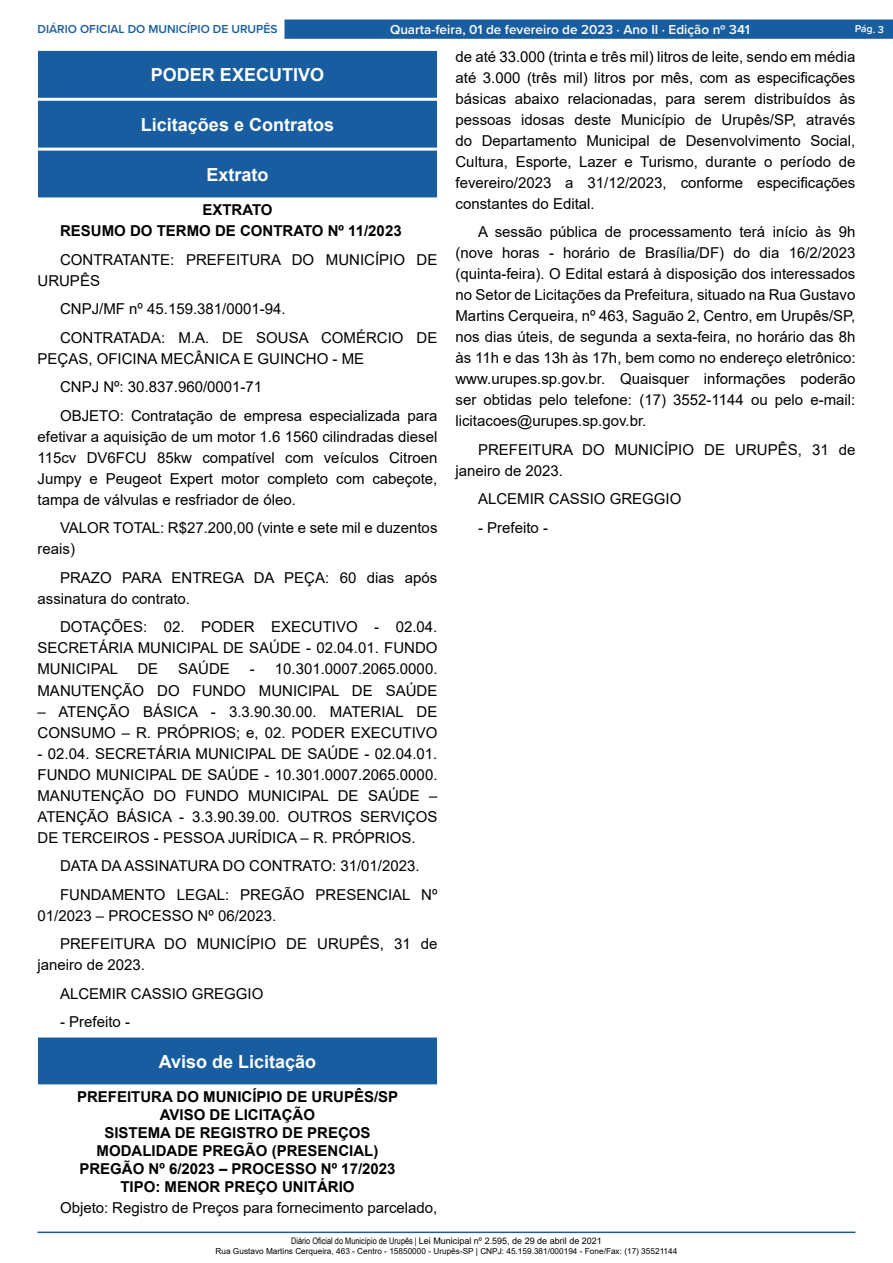
<style>
.page{position:relative;width:893px;height:1263px;background:#fff}
.page>*{position:absolute;margin:0;border:0;box-sizing:border-box;transform-origin:0 0}
.t1{font:700 18px "Arial";color:#fff}
._2_-_Corpo{font:15px/21px "Arial";color:#000}
._1_-_Cabeçalho{font:700 15px "Arial";color:#000}
._6_-_Corpo_Negrito{font:700 15px "Arial";color:#000}
.t2{font:600 13.5px "Proxima Nova";color:#fff}
.t3{font:600 12px "Proxima Nova";color:#185da0}
.t4{font:600 10.5px "Proxima Nova";color:#fff}
.t5{font:9px "Arial";color:#000}
.t6{font:8.25px "Arial";color:#000}
.s1{font-family:"Arial Narrow"}
</style>
<div class="page">
<hr style="left:38px;top:1231px;width:817px;height:2px;background:#185da0">
<div style="left:284px;top:19px;width:609px;height:20px;background:#185da0;border:1px solid #185da0"></div>
<div style="left:39px;top:51px;width:397px;height:46px;background:#185da0"></div>
<div style="left:38px;top:51px;width:399px;height:47px;border:1px solid #185da0"></div>
<div style="left:39px;top:101px;width:397px;height:46px;background:#185da0"></div>
<div style="left:38px;top:101px;width:399px;height:47px;border:1px solid #185da0"></div>
<div style="left:39px;top:151px;width:397px;height:46px;background:#185da0"></div>
<div style="left:39px;top:1038px;width:397px;height:46px;background:#185da0"></div>
<div style="left:38px;top:1037px;width:399px;height:47px;border:1px solid #185da0"></div>
<p class="t3" style="left:38px;top:20px;width:242px">DIÁRIO OFICIAL DO MUNICÍPIO DE URUPÊS</p>
<p class="t2" style="left:390px;top:19px;width:361px">Quarta-feira, 01 de fevereiro de 2023 ⋅ Ano II ⋅ Edição nº 341</p>
<p class="t4" style="left:855px;top:21px;width:31px;rotate:2deg">Pág. 3</p>
<p class="t1" style="left:151px;top:62px;width:175px">PODER EXECUTIVO</p>
<p class="t1" style="left:141px;top:112px;width:195px">Licitações e Contratos</p>
<p class="t1" style="left:206px;top:162px;width:64px">Extrato</p>
<p class="_1_-_Cabeçalho" style="left:202px;top:200px;width:72px">EXTRATO</p>
<p class="_6_-_Corpo_Negrito" style="left:60px;top:221px;width:343px">RESUMO DO TERMO DE CONTRATO Nº 11/2023</p>
<p class="_2_-_Corpo" style="left:38px;top:249px;width:401px;text-indent:22px">CONTRATANTE: PREFEITURA DO MUNICÍPIO DE<br>URUPÊS</p>
<p class="_2_-_Corpo" style="left:60px;top:299px;width:227px">CNPJ/MF nº 45.159.381/0001-94.</p>
<p class="_2_-_Corpo" style="left:38px;top:327px;width:401px;text-indent:22px">CONTRATADA: M.A. DE SOUSA COMÉRCIO DE<br>PEÇAS, OFICINA MECÂNICA E GUINCHO - ME</p>
<p class="_2_-_Corpo" style="left:60px;top:377px;width:204px">CNPJ Nº: 30.837.960/0001-71</p>
<p class="_2_-_Corpo" style="left:38px;top:405px;width:401px;text-align:justify;text-indent:22px">OBJETO: Contratação de empresa especializada para efetivar a aquisição de um motor 1.6 1560 cilindradas diesel 115cv DV6FCU 85kw compatível com veículos Citroen Jumpy e Peugeot Expert motor completo com cabeçote, tampa de válvulas e resfriador de óleo.</p>
<p class="_2_-_Corpo" style="left:38px;top:518px;width:401px;text-indent:22px">VALOR TOTAL: R$27.200,00 (vinte e sete mil e duzentos reais)</p>
<p class="_2_-_Corpo" style="left:38px;top:567px;width:401px;text-indent:22px">PRAZO PARA ENTREGA DA PEÇA: 60 dias após assinatura do contrato.</p>
<p class="_2_-_Corpo" style="left:38px;top:617px;width:401px;text-align:justify;text-indent:22px">DOTAÇÕES: 02. PODER EXECUTIVO - 02.04.<br>SECRETÁRIA MUNICIPAL DE SAÚDE - 02.04.01. FUNDO MUNICIPAL</p>
<p class="_2_-_Corpo" style="left:455px;top:46px;width:401px;text-align:justify">de até 33.000 (trinta e três mil) litros de leite, sendo em média até 3.000 (três mil) litros por mês, com as especificações básicas abaixo relacionadas, para serem distribuídos às pessoas idosas deste Município de Urupês/SP, através do Departamento Municipal de Desenvolvimento Social, Cultura, Esporte, Lazer e Turismo, durante o período de fevereiro/2023 a 31/12/2023, conforme especificações constantes do Edital.</p>
<p class="_2_-_Corpo" style="left:455px;top:221px;width:401px;text-align:justify;text-indent:22px">A sessão pública de processamento terá início às 9h (nove horas - horário de Brasília/DF) do dia 16/2/2023 (quinta-feira). O Edital estará à disposição dos interessados no Setor de Licitações da Prefeitura, situado na Rua Gustavo Martins Cerqueira, nº 463, Saguão 2, Centro, em Urupês/SP, nos dias úteis, de segunda a sexta-feira, no horário das 8h às 11h e das 13h às 17h, bem como no endereço eletrônico: www.urupes.sp.gov.br. Quaisquer informações poderão ser obtidas pelo telefone: (17) 3552-1144 ou pelo e-mail: licitacoes@urupes.sp.gov.br.</p>
<p class="_2_-_Corpo" style="left:455px;top:439px;width:401px;text-indent:22px">PREFEITURA DO MUNICÍPIO DE URUPÊS, 31 de janeiro de 2023.</p>
<p class="_2_-_Corpo" style="left:478px;top:488px;width:205px">ALCEMIR CASSIO GREGGIO</p>
<p class="_2_-_Corpo" style="left:478px;top:517px;width:72px">- Prefeito -</p>
<p class="_2_-_Corpo" style="left:137px;top:659px;width:22px">DE</p>
<p class="_2_-_Corpo" style="left:178px;top:659px;width:53px">SAÚDE</p>
<p class="_2_-_Corpo" style="left:38px;top:659px;width:401px;text-align:right">- 10.301.0007.2065.0000.<br>MANUTENÇÃO DO FUNDO MUNICIPAL DE SAÚDE</p>
<p class="_2_-_Corpo" style="left:38px;top:701px;width:401px">– ATENÇÃO BÁSICA - 3.3.90.30.00. MATERIAL DE<br>CONSUMO – R. PRÓPRIOS; e, 02. PODER EXECUTIVO</p>
<p class="_2_-_Corpo" style="left:38px;top:743px;width:401px;text-align:justify">- 02.04. SECRETÁRIA MUNICIPAL DE SAÚDE - 02.04.01.<br>FUNDO MUNICIPAL DE SAÚDE - 10.301.0007.2065.0000.<br>MANUTENÇÃO DO FUNDO MUNICIPAL DE SAÚDE – ATENÇÃO BÁSICA - 3.3.90.39.00. OUTROS SERVIÇOS DE TERCEIROS - PESSOA JURÍDICA – R. PRÓPRIOS.</p>
<p class="_2_-_Corpo" style="left:60px;top:855px;width:361px">DATA DA ASSINATURA DO CONTRATO: 31/01/2023.</p>
<p class="_2_-_Corpo" style="left:38px;top:884px;width:401px;text-indent:22px">FUNDAMENTO LEGAL: PREGÃO PRESENCIAL Nº<br>01/2023 – PROCESSO Nº 06/2023.</p>
<p class="_2_-_Corpo" style="left:38px;top:933px;width:401px;text-indent:22px">PREFEITURA DO MUNICÍPIO DE URUPÊS, 31 de janeiro de 2023.</p>
<p class="_2_-_Corpo" style="left:60px;top:983px;width:205px">ALCEMIR CASSIO GREGGIO</p>
<p class="_2_-_Corpo" style="left:60px;top:1011px;width:72px">- Prefeito -</p>
<p class="t1" style="left:159px;top:1048px;width:159px">Aviso de Licitação</p>
<p class="_1_-_Cabeçalho" style="left:77px;top:1086px;width:323px">PREFEITURA DO MUNICÍPIO DE URUPÊS/SP</p>
<p class="_1_-_Cabeçalho" style="left:160px;top:1104px;width:157px">AVISO DE LICITAÇÃO</p>
<p class="_1_-_Cabeçalho" style="left:104px;top:1122px;width:268px">SISTEMA DE REGISTRO DE PREÇOS</p>
<p class="_1_-_Cabeçalho" style="left:97px;top:1140px;width:283px">MODALIDADE PREGÃO (PRESENCIAL)</p>
<p class="_1_-_Cabeçalho" style="left:79px;top:1158px;width:318px">PREGÃO Nº 6/2023 – PROCESSO Nº 17/2023</p>
<p class="_1_-_Cabeçalho" style="left:120px;top:1176px;width:236px">TIPO: MENOR PREÇO UNITÁRIO</p>
<p class="_2_-_Corpo" style="left:60px;top:1197px;width:379px">Objeto: Registro de Preços para fornecimento parcelado,</p>
<p class="t5" style="left:291px;top:1235px;width:312px"><span class="s1">Diário Oficial do Município de Urupês |</span> Lei Municipal nº 2.595, de 29 de abril de 2021</p>
<p class="t6" style="left:216px;top:1245px;width:463px">Rua Gustavo Martins Cerqueira, 463 - Centro - 15850000 - Urupês-SP | CNPJ: 45.159.381/000194 - Fone/Fax: (17) 35521144</p>
</div>
